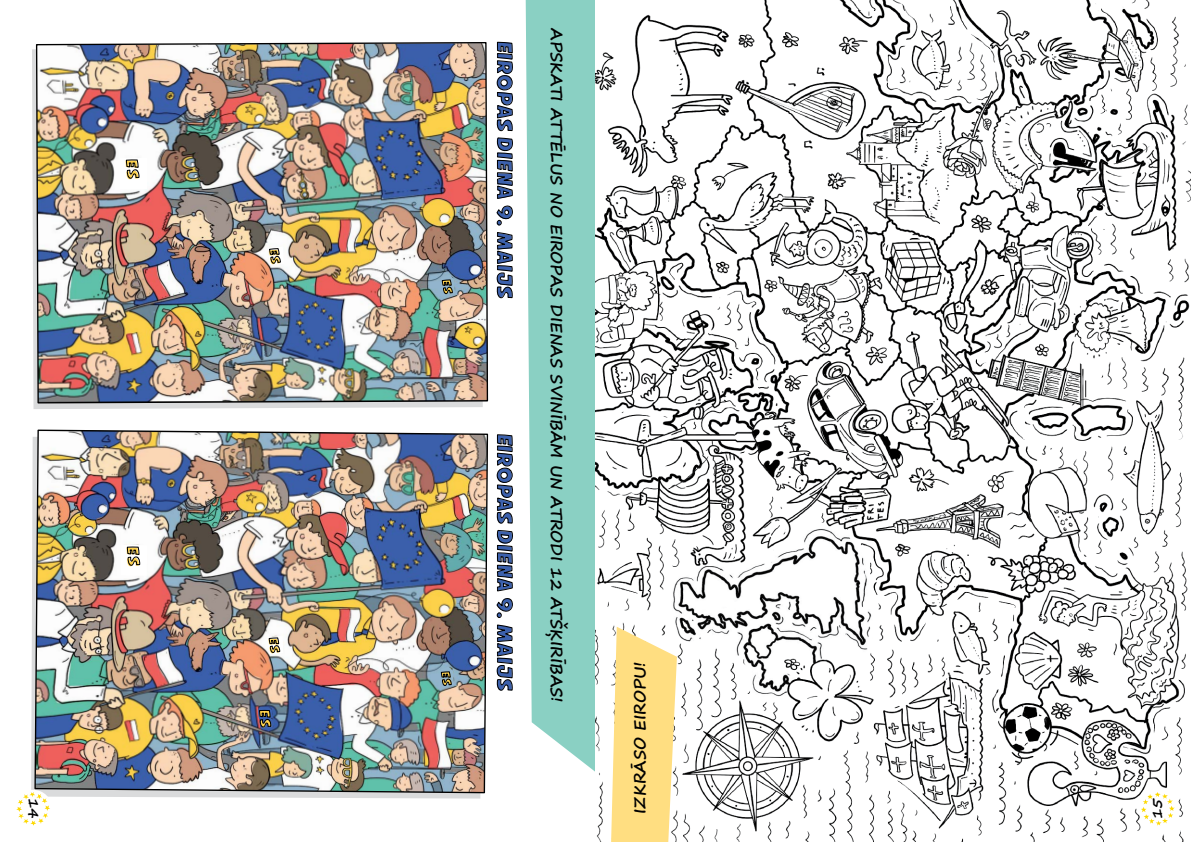
<style>
.page{position:relative;width:1191px;height:842px;background:#fff}
.page>*{position:absolute;margin:0;border:0;box-sizing:border-box;transform-origin:0 0}
.t1{font:italic 20.2px "Avengeance Mightiest Avenger";color:#3c61ad}
.t2{font:700 16px "Segoe Print";color:#000}
.t3{font:700 14px "Segoe Print";color:#000}
</style>
<div class="page">
<svg style="left:526px;top:0;width:69px;height:772px;background:#92d3c7"></svg>
<img style="left:34px;top:429px;width:455px;height:365px">
<svg style="left:32px;top:49px;width:451px;height:360px;fill:#dadbdc"></svg>
<img style="left:35px;top:42px;width:454px;height:362px">
<svg style="left:496px;top:41px;width:17px;height:258px"></svg>
<svg style="left:496px;top:434px;width:17px;height:257px"></svg>
<div style="left:120px;top:158px;width:26px;height:30px;background:#fff"></div>
<img style="left:595px;top:0;width:596px;height:842px">
<svg style="left:611px;top:627px;width:66px;height:215px;background:#fde193"></svg>
<div style="left:14px;top:790px;width:38px;height:38px;background:#fff;border-radius:50%"></div>
<svg style="left:16px;top:792px;width:34px;height:34px"></svg>
<div style="left:1138px;top:790px;width:38px;height:38px;background:#fff;border-radius:50%"></div>
<svg style="left:1140px;top:792px;width:34px;height:34px"></svg>
<svg style="left:126px;top:156px;width:14px;height:23px"></svg>
<svg style="left:268px;top:245px;width:22px;height:21px"></svg>
<svg style="left:441px;top:274px;width:21px;height:22px"></svg>
<svg style="left:121px;top:543px;width:26px;height:33px"></svg>
<svg style="left:258px;top:705px;width:16px;height:27px"></svg>
<svg style="left:268px;top:635px;width:22px;height:20px"></svg>
<svg style="left:440px;top:666px;width:21px;height:22px"></svg>
<p class="t2" style="left:571px;top:28px;width:675px;rotate:90deg">APSKATI ATTĒLUS NO EIROPAS DIENAS SVINĪBĀM UN ATRODI 12 ATŠĶIRĪBAS!</p>
<p class="t1" style="left:514px;top:41px;width:264px;rotate:90deg">Eiropas diena 9. maijs</p>
<p class="t1" style="left:514px;top:434px;width:264px;rotate:90deg">Eiropas diena 9. maijs</p>
<p class="t2" style="left:625px;top:814px;width:154px;rotate:-90deg">IZKRĀSO EIROPU!</p>
<p class="t3" style="left:47px;top:798px;width:22px;rotate:90deg">14</p>
<p class="t3" style="left:1144px;top:819px;width:23px;rotate:-90deg">15</p>
</div>
